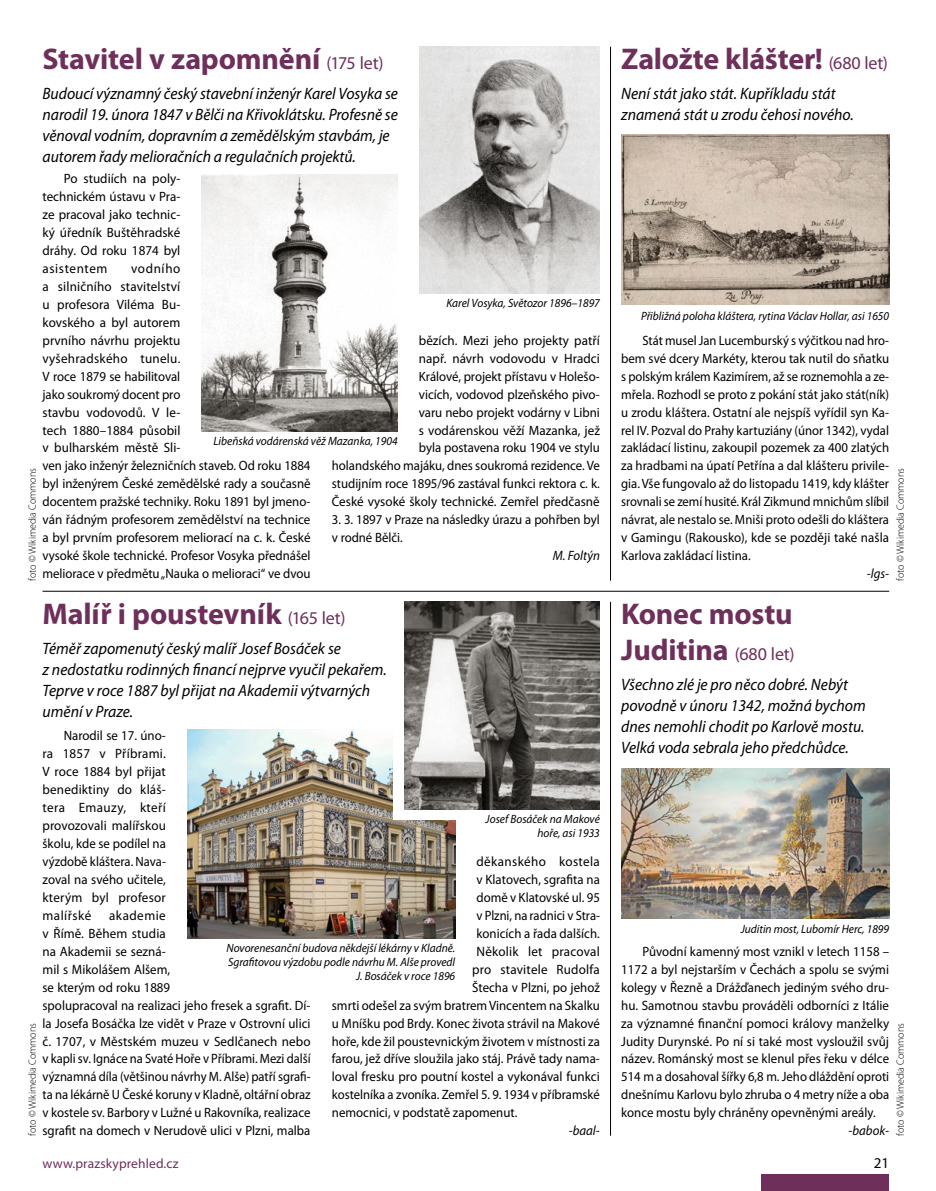
<style>
.page{position:relative;width:936px;height:1191px;background:#fff}
.page>*{position:absolute;margin:0;border:0;box-sizing:border-box;transform-origin:0 0}
._3-titulek{font:700 30px/36px "Myriad Pro";letter-spacing:-.005em;color:#6e2f5a}
._4-perex{font:italic 16.5px/21px "Myriad Pro";color:#000;scale:.95 1}
.t1{font:15px "Myriad Pro";color:#000}
._7-text{font:13.5px/18px "Myriad Pro";color:#000}
._7-text-2{font:13.5px/18px "Myriad Pro";color:#000;text-align:justify;scale:.95 1}
._7-text-3{font:13.5px/18px "Myriad Pro";color:#000;text-align:justify;scale:.94 1}
._8-podpis{font:italic 13.5px "Myriad Pro";color:#000;scale:.95 1}
._7-text-4{font:13.5px "Myriad Pro";color:#000;scale:.93 1}
.t2{font:13.5px "Myriad Pro";letter-spacing:.01em;color:#6e2f5a}
._7-text-5{font:13.5px "Myriad Pro";letter-spacing:.02em;color:#000}
._7-text-6{font:13.5px "Myriad Pro";letter-spacing:.025em;color:#000}
._2-popisek{font:italic 12px/14.4px "Myriad Pro";color:#000;text-align:right;scale:.95 1}
._1-zdroj{font:300 10.5px "Myriad Pro";color:#000;scale:.95 1}
.s1{font-weight:400;font-size:18px}
</style>
<div class="page">
<hr style="left:610px;top:47px;width:1px;height:533px;background:#000">
<hr style="left:610px;top:602px;width:1px;height:533px;background:#000">
<hr style="left:43px;top:591px;width:846px;height:1px;background:#000">
<div style="left:761px;top:1174px;width:128px;height:17px;background:#6e2f5a"></div>
<img style="left:187px;top:730px;width:268px;height:208px">
<img style="left:621px;top:134px;width:268px;height:171px">
<div style="left:393px;top:723px;width:69px;height:97px;background:#fff"></div>
<img style="left:404px;top:602px;width:196px;height:207px">
<img style="left:202px;top:174px;width:195px;height:258px">
<img style="left:419px;top:47px;width:181px;height:247px">
<img style="left:621px;top:768px;width:268px;height:150px">
<p class="_3-titulek" style="left:43px;top:40px;width:342px">Stavitel v zapomnění <span class="s1">(175 let)</span></p>
<p class="_4-perex" style="left:43px;top:82px;width:375px">Budoucí významný český stavební inženýr Karel Vosyka se narodil 19. února 1847 v Bělči na Křivoklátsku. Profesně se věnoval vodním, dopravním a zemědělským stavbám, je autorem řady melioračních a regulačních projektů.</p>
<p class="_7-text" style="left:43px;top:169px;width:139px;text-align:justify;text-indent:21px">Po studiích na poly&shy;technickém ústavu v Pra&shy;ze pracoval jako technic&shy;ký úředník Buštěhradské dráhy. Od roku 1874 byl asistentem</p>
<p class="_7-text" style="left:43px;top:259px;width:269px;text-indent:89px">vodního<br>a silničního stavitelství<br>u profesora Viléma Bu-<br>kovského a byl autorem<br>prvního návrhu projektu<br>vyšehradského tunelu.<br>V roce 1879 se habilitoval<br>jako soukromý docent pro<br>stavbu vodovodů. V le-<br>tech 1880–1884 působil<br>v bulharském městě Sli-<br>ven jako inženýr železničních staveb. Od roku 1884 byl inženýrem České zemědělské rady a současně docentem pražské techniky. Roku 1891 byl jmeno&shy;ván řádným profesorem zemědělství na technice a byl prvním profesorem meliorací na c. k. České vysoké škole technické. Profesor Vosyka přednášel meliorace v předmětu „Nauka o melioraci“ ve dvou</p>
<p class="_2-popisek" style="left:446px;top:296px;width:163px">Karel Vosyka, Světozor 1896–1897</p>
<p class="_7-text" style="left:332px;top:331px;width:269px;text-align:right">bězích. Mezi jeho projekty patří<br>např. návrh vodovodu v Hradci<br>Králové, projekt přístavu v Holešo-<br>vicích, vodovod plzeňského pivo-<br>varu nebo projekt vodárny v Libni<br>s vodárenskou věží Mazanka, jež<br>byla postavena roku 1904 ve stylu<br>holandského majáku, dnes soukromá rezidence. Ve studijním roce 1895/96 zastával funkci rektora c. k.<br>České vysoké školy technické. Zemřel předčasně</p>
<p class="_7-text-2" style="left:332px;top:510px;width:283px">3. 3. 1897 v Praze na následky úrazu a pohřben byl v rodné Bělči.</p>
<p class="_8-podpis" style="left:552px;top:547px;width:51px">M. Foltýn</p>
<p class="_2-popisek" style="left:213px;top:433px;width:195px">Libeňská vodárenská věž Mazanka, 1904</p>
<p class="_1-zdroj" style="left:26px;top:580px;width:120px;rotate:-90deg">foto © Wikimedia Commons</p>
<p class="_3-titulek" style="left:621px;top:40px;width:268px">Založte klášter! <span class="s1">(680 let)</span></p>
<p class="_4-perex" style="left:621px;top:82px;width:246px">Není stát jako stát. Kupříkladu stát znamená stát u zrodu čehosi nového.</p>
<p class="_2-popisek" style="left:641px;top:309px;width:263px">Přibližná poloha kláštera, rytina Václav Hollar, asi 1650</p>
<p class="_7-text-3" style="left:621px;top:331px;width:287px;text-indent:21px">Stát musel Jan Lucemburský s výčitkou nad hro&shy;bem své dcery Markéty, kterou tak nutil do sňatku s polským králem Kazimírem, až se roznemohla a ze&shy;mřela. Rozhodl se proto z pokání stát jako stát(ník) u zrodu kláštera. Ostatní ale nejspíš vyřídil syn Ka&shy;rel IV. Pozval do Prahy kartuziány (únor 1342), vydal zakládací listinu, zakoupil pozemek za 400 zlatých za hradbami na úpatí Petřína a dal klášteru privile&shy;gia. Vše fungovalo až do listopadu 1419, kdy klášter srovnali se zemí husité. Král Zikmund mnichům slíbil návrat, ale nestalo se. Mniši proto odešli do kláštera v Gamingu (Rakousko), kde se později také našla Karlova zakládací listina.</p>
<p class="_8-podpis" style="left:866px;top:565px;width:25px">-lgs-</p>
<p class="_1-zdroj" style="left:893px;top:580px;width:120px;rotate:-90deg">foto © Wikimedia Commons</p>
<p class="_3-titulek" style="left:43px;top:595px;width:304px">Malíř i poustevník <span class="s1">(165 let)</span></p>
<p class="_4-perex" style="left:43px;top:637px;width:364px">Téměř zapomenutý český malíř Josef Bosáček se<br>z nedostatku rodinných financí nejprve vyučil pekařem.<br>Teprve v roce 1887 byl přijat na Akademii výtvarných umění v Praze.</p>
<p class="_7-text-2" style="left:43px;top:726px;width:131px;text-indent:21px">Narodil se 17. úno&shy;ra 1857 v Příbrami.<br>V roce 1884 byl přijat benediktiny do kláš&shy;tera Emauzy, kteří provozovali malířskou školu, kde se podílel na výzdobě kláštera. Nava&shy;zoval na svého učitele, kterým byl profesor malířské</p>
<p class="_3-titulek" style="left:621px;top:595px;width:175px">Konec mostu<br>Juditina <span class="s1">(680 let)</span></p>
<p class="_4-perex" style="left:621px;top:673px;width:259px">Všechno zlé je pro něco dobré. Nebýt povodně v únoru 1342, možná bychom dnes nemohli chodit po Karlově mostu.<br>Velká voda sebrala jeho předchůdce.</p>
<p class="_2-popisek" style="left:485px;top:811px;width:122px">Josef Bosáček na Makové hoře, asi 1933</p>
<p class="_7-text-6" style="left:476px;top:853px;width:125px">děkanského kostela</p>
<p class="_7-text-2" style="left:476px;top:870px;width:131px">v Klatovech, sgrafita na</p>
<p class="_7-text-2" style="left:476px;top:888px;width:131px">domě v Klatovské ul. 95</p>
<p class="_7-text-4" style="left:476px;top:907px;width:134px">v Plzni, na radnici v Stra-</p>
<p class="_7-text-2" style="left:476px;top:924px;width:131px">konicích a řada dalších.</p>
<p class="_7-text-5" style="left:476px;top:942px;width:125px">Několik let pracoval</p>
<p class="_7-text" style="left:472px;top:960px;width:129px">pro stavitele Rudolfa</p>
<p class="_7-text-2" style="left:472px;top:978px;width:136px">Štecha v Plzni, po jehož</p>
<p class="_7-text-2" style="left:332px;top:995px;width:284px">smrti odešel za svým bratrem Vincentem na Skalku</p>
<p class="_7-text-2" style="left:332px;top:1013px;width:283px">u Mníšku pod Brdy. Konec života strávil na Makové</p>
<p class="_7-text-2" style="left:332px;top:1031px;width:283px">hoře, kde žil poustevnickým životem v místnosti za</p>
<p class="_7-text-2" style="left:332px;top:1049px;width:283px">farou, jež dříve sloužila jako stáj. Právě tady nama-</p>
<p class="_7-text" style="left:332px;top:1067px;width:269px">loval fresku pro poutní kostel a vykonával funkci</p>
<p class="_7-text-3" style="left:332px;top:1085px;width:286px">kostelníka a zvoníka. Zemřel 5. 9. 1934 v příbramské</p>
<p class="_7-text-2" style="left:332px;top:1103px;width:197px">nemocnici, v podstatě zapomenut.</p>
<p class="_8-podpis" style="left:568px;top:1122px;width:34px">-baal-</p>
<p class="_7-text" style="left:43px;top:906px;width:270px;text-indent:66px">akademie<br>v Římě. Během studia<br>na Akademii se sezná-<br>mil s Mikolášem Alšem,<br>se kterým od roku 1889<br>spolupracoval na realizaci jeho fresek a sgrafit. Dí&shy;la Josefa Bosáčka lze vidět v Praze v Ostrovní ulici č. 1707, v Městském muzeu v Sedlčanech nebo v kapli sv. Ignáce na Svaté Hoře v Příbrami. Mezi další významná díla (většinou návrhy M. Alše) patří sgrafi&shy;ta na lékárně U České koruny v Kladně, oltářní obraz v kostele sv. Barbory v Lužné u Rakovníka, realizace sgrafit na domech v Nerudově ulici v Plzni, malba</p>
<p class="_2-popisek" style="left:740px;top:921px;width:158px">Juditin most, Lubomír Herc, 1899</p>
<p class="_2-popisek" style="left:226px;top:940px;width:242px">Novorenesanční budova někdejší lékárny v Kladně.<br>Sgrafitovou výzdobu podle návrhu M. Alše provedl<br>J. Bosáček v roce 1896</p>
<p class="_7-text-2" style="left:621px;top:942px;width:284px;text-indent:21px">Původní kamenný most vznikl v letech 1158 – 1172 a byl nejstarším v Čechách a spolu se svými kolegy v Řezně a Drážďanech jediným svého dru&shy;hu. Samotnou stavbu prováděli odborníci z Itálie za významné finanční pomoci královy manželky Judity Durynské. Po ní si také most vysloužil svůj název. Románský most se klenul přes řeku v délce 514 m a dosahoval šířky 6,8 m. Jeho dláždění oproti dnešnímu Karlovu bylo zhruba o 4 metry níže a oba konce mostu byly chráněny opevněnými areály.</p>
<p class="_8-podpis" style="left:848px;top:1122px;width:44px">-babok-</p>
<p class="_1-zdroj" style="left:26px;top:1135px;width:120px;rotate:-90deg">foto © Wikimedia Commons</p>
<p class="_1-zdroj" style="left:893px;top:1135px;width:120px;rotate:-90deg">foto © Wikimedia Commons</p>
<p class="t2" style="left:43px;top:1155px;width:137px">www.prazskyprehled.cz</p>
<p class="t1" style="left:873px;top:1154px;width:17px">21</p>
</div>
